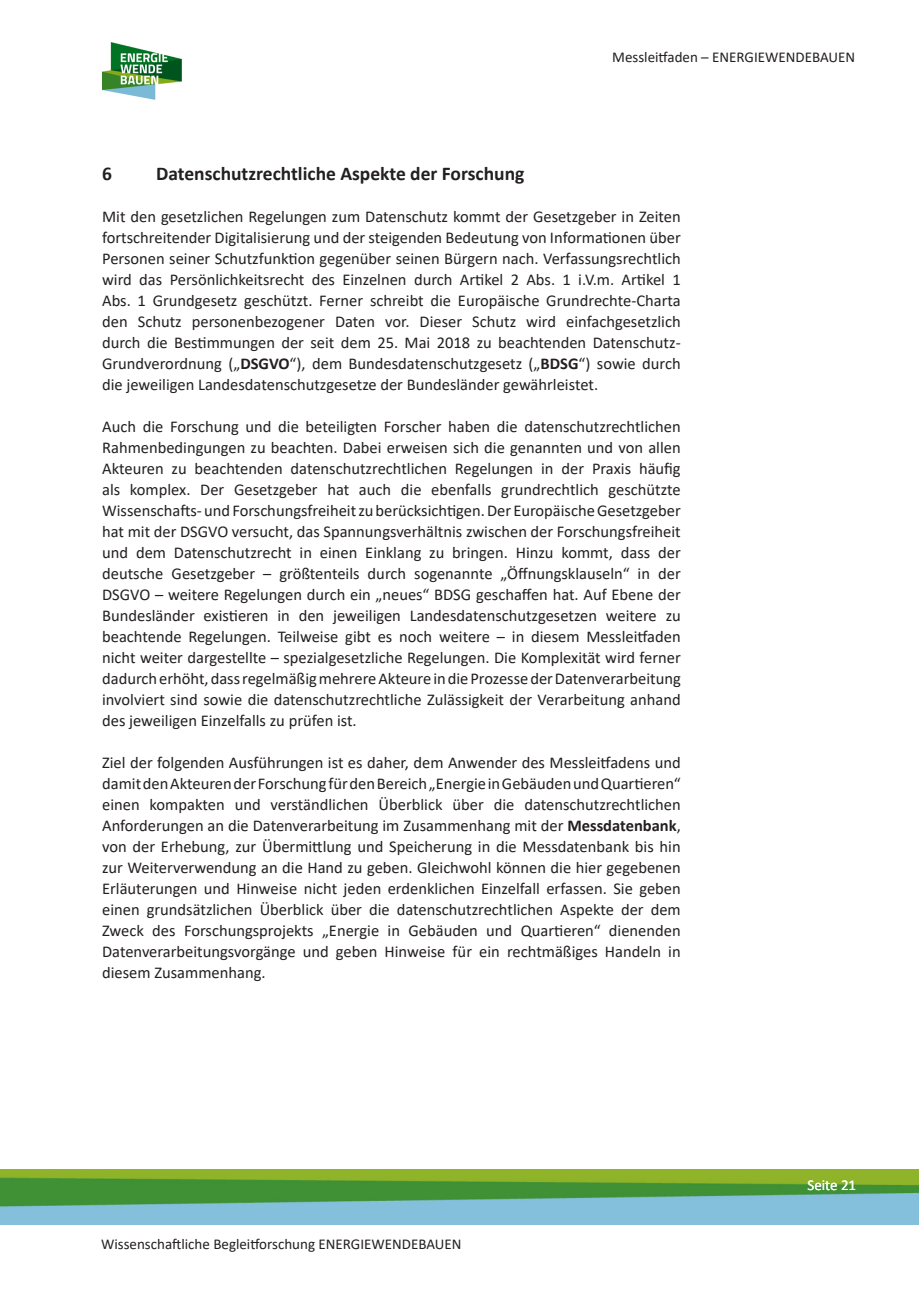
<style>
.page{position:relative;width:919px;height:1289px;background:#fff}
.page>*{position:absolute;margin:0;border:0;box-sizing:border-box;transform-origin:0 0}
.t1{font:700 19.5px "Calibri";color:#231f20}
.t2{font:16.5px/21px "Calibri";color:#231f20;text-align:justify}
.t3{font:15px "Calibri";color:#231f20}
.t4{font:15px "Calibri";color:#fff}
.s1{font-weight:700}
</style>
<div class="page">
<img style="left:0;top:1169px;width:918px;height:54px">
<img style="left:102px;top:43px;width:80px;height:57px">
<p class="t3" style="left:612px;top:47px;width:244px">Messleitfaden – ENERGIEWENDEBAUEN</p>
<p class="t1" style="left:102px;top:160px;width:11px">6</p>
<p class="t1" style="left:156px;top:160px;width:370px">Datenschutzrechtliche Aspekte der Forschung</p>
<p class="t2" style="left:102px;top:206px;width:580px">Mit den gesetzlichen Regelungen zum Datenschutz kommt der Gesetzgeber in Zeiten fortschreitender Digitalisierung und der steigenden Bedeutung von Informationen über Personen seiner Schutzfunktion gegenüber seinen Bürgern nach. Verfassungsrechtlich wird das Persönlichkeitsrecht des Einzelnen durch Artikel 2 Abs. 1 i.V.m. Artikel 1<br>Abs. 1 Grundgesetz geschützt. Ferner schreibt die Europäische Grundrechte-Charta den Schutz personenbezogener Daten vor. Dieser Schutz wird einfachgesetzlich durch die Bestimmungen der seit dem 25. Mai 2018 zu beachtenden Datenschutz-Grundverordnung („<span class="s1">DSGVO</span>“), dem Bundesdatenschutzgesetz („<span class="s1">BDSG</span>“) sowie durch die jeweiligen Landesdatenschutzgesetze der Bundesländer gewährleistet.</p>
<p class="t2" style="left:102px;top:416px;width:580px">Auch die Forschung und die beteiligten Forscher haben die datenschutzrechtlichen Rahmenbedingungen zu beachten. Dabei erweisen sich die genannten und von allen Akteuren zu beachtenden datenschutzrechtlichen Regelungen in der Praxis häufig als komplex. Der Gesetzgeber hat auch die ebenfalls grundrechtlich geschützte Wissenschafts- und Forschungsfreiheit zu berücksichtigen. Der Europäische Gesetzgeber hat mit der DSGVO versucht, das Spannungsverhältnis zwischen der Forschungsfreiheit und dem Datenschutzrecht in einen Einklang zu bringen. Hinzu kommt, dass der deutsche Gesetzgeber – größtenteils durch sogenannte „Öffnungsklauseln“ in der DSGVO – weitere Regelungen durch ein „neues“ BDSG geschaffen hat. Auf Ebene der Bundesländer existieren in den jeweiligen Landesdatenschutzgesetzen weitere zu beachtende Regelungen. Teilweise gibt es noch weitere – in diesem Messleitfaden nicht weiter dargestellte – spezialgesetzliche Regelungen. Die Komplexität wird ferner dadurch erhöht, dass regelmäßig mehrere Akteure in die Prozesse der Datenverarbeitung involviert sind sowie die datenschutzrechtliche Zulässigkeit der Verarbeitung anhand des jeweiligen Einzelfalls zu prüfen ist.</p>
<p class="t2" style="left:102px;top:752px;width:580px">Ziel der folgenden Ausführungen ist es daher, dem Anwender des Messleitfadens und damit den Akteuren der Forschung für den Bereich „Energie in Gebäuden und Quartieren“ einen kompakten und verständlichen Überblick über die datenschutzrechtlichen Anforderungen an die Datenverarbeitung im Zusammenhang mit der <span class="s1">Messdatenbank</span>, von der Erhebung, zur Übermittlung und Speicherung in die Messdatenbank bis hin zur Weiterverwendung an die Hand zu geben. Gleichwohl können die hier gegebenen Erläuterungen und Hinweise nicht jeden erdenklichen Einzelfall erfassen. Sie geben einen grundsätzlichen Überblick über die datenschutzrechtlichen Aspekte der dem Zweck des Forschungsprojekts „Energie in Gebäuden und Quartieren“ dienenden Datenverarbeitungsvorgänge und geben Hinweise für ein rechtmäßiges Handeln in diesem Zusammenhang.</p>
<p class="t3" style="left:101px;top:1233px;width:362px">Wissenschaftliche Begleitforschung ENERGIEWENDEBAUEN</p>
<p class="t4" style="left:807px;top:1174px;width:50px">Seite 21</p>
</div>
